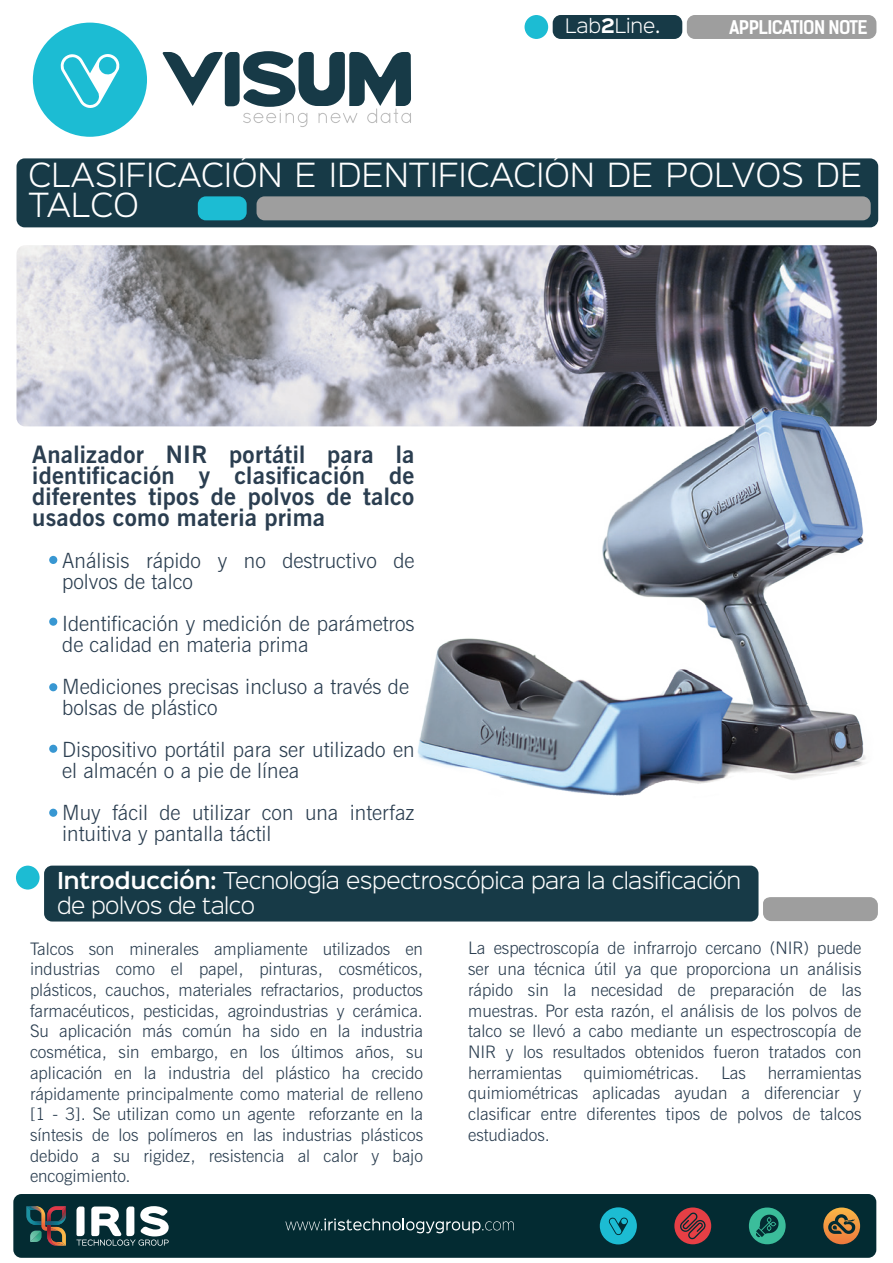
<style>
.page{position:relative;width:893px;height:1263px;background:#fff}
.page>*{position:absolute;margin:0;border:0;box-sizing:border-box;transform-origin:0 0}
.t1{font:300 30px/30px "Sinkin Sans 300";letter-spacing:.01em;color:#fff}
.t2{font:700 24px/21px "News Gothic BT";letter-spacing:.01em;color:#2b3e50;text-align:justify}
.t3{font:300 21px/21px "News Gothic BT";color:#2b3e50}
.t4{font:300 21px/25.2px "Sinkin Sans 300";letter-spacing:-.025em;color:#fff}
.t5{font:700 18px "Kelson Sans";letter-spacing:-.035em;color:#fff}
.t6{font:300 18px "Sinkin Sans 300";color:#fff}
.t7{font:300 17.25px/20.7px "News Gothic BT";color:#2b3e50;text-align:justify}
.s1{font-family:"Sinkin Sans 700";font-weight:700}
.s2{font-family:"Sinkin Sans 600";font-weight:600}
</style>
<div class="page">
<img style="left:17px;top:245px;width:860px;height:181px">
<div style="left:49px;top:556px;width:8px;height:8px;background:#3897d2;border-radius:50%"></div>
<div style="left:49px;top:618px;width:8px;height:8px;background:#3897d2;border-radius:50%"></div>
<div style="left:49px;top:683px;width:8px;height:8px;background:#3897d2;border-radius:50%"></div>
<div style="left:49px;top:745px;width:8px;height:8px;background:#3897d2;border-radius:50%"></div>
<div style="left:49px;top:809px;width:8px;height:8px;background:#3897d2;border-radius:50%"></div>
<div style="left:687px;top:15px;width:189px;height:24px;background:#9e9e9e;border-radius:8px"></div>
<div style="left:553px;top:15px;width:129px;height:24px;background:#173a47;border-radius:8px"></div>
<div style="left:525px;top:15px;width:23px;height:24px;background:#1cbcd3;border-radius:12px"></div>
<svg style="left:163px;top:51px;width:248px;height:76px"></svg>
<svg style="left:33px;top:23px;width:114px;height:114px"></svg>
<div style="left:17px;top:158px;width:861px;height:69px;background:#173a47;border-radius:8px"></div>
<div style="left:257px;top:196px;width:614px;height:24px;background:#9e9e9e;border-radius:8px"></div>
<div style="left:198px;top:196px;width:49px;height:24px;background:#1cbcd3;border-radius:8px"></div>
<img style="left:264px;top:340px;width:613px;height:456px">
<div style="left:763px;top:897px;width:115px;height:24px;background:#9e9e9e"></div>
<div style="left:44px;top:866px;width:714px;height:55px;background:#173a47;border-radius:8px"></div>
<div style="left:16px;top:866px;width:24px;height:23px;background:#1cbcd3;border-radius:12px"></div>
<div style="left:13px;top:1194px;width:863px;height:64px;background:#032b32;border-radius:8px"></div>
<svg style="left:76px;top:1206px;width:93px;height:40px"></svg>
<svg style="left:26px;top:1206px;width:40px;height:40px"></svg>
<svg style="left:674px;top:1207px;width:37px;height:37px"></svg>
<svg style="left:749px;top:1207px;width:37px;height:37px"></svg>
<svg style="left:600px;top:1207px;width:37px;height:37px"></svg>
<svg style="left:823px;top:1207px;width:37px;height:37px"></svg>
<svg style="left:285px;top:1218px;width:229px;height:15px"></svg>
<p class="t6" style="left:565px;top:11px;width:97px">Lab<span class="s1">2</span>Line.</p>
<p class="t5" style="left:729px;top:16px;width:140px">APPLICATION NOTE</p>
<h1 class="t1" style="left:28px;top:158px;width:835px">CLASIFICACIÓN E IDENTIFICACIÓN DE POLVOS DE<br>TALCO</h1>
<h2 class="t2" style="left:32px;top:444px;width:384px">Analizador NIR portátil para la identificación y clasificación de diferentes tipos de polvos de talco usados como materia prima</h2>
<p class="t3" style="left:62px;top:550px;width:354px">Análisis rápido y no destructivo de polvos de talco</p>
<p class="t3" style="left:62px;top:613px;width:354px">Identificación y medición de parámetros de calidad en materia prima</p>
<p class="t3" style="left:62px;top:676px;width:348px">Mediciones precisas incluso a través de bolsas de plástico</p>
<p class="t3" style="left:62px;top:739px;width:354px">Dispositivo portátil para ser utilizado en el almacén o a pie de línea</p>
<p class="t3" style="left:62px;top:802px;width:354px">Muy fácil de utilizar con una interfaz intuitiva y pantalla táctil</p>
<p class="t4" style="left:57px;top:866px;width:686px"><span class="s2">Introducción:</span> Tecnología espectroscópica para la clasificación de polvos de talco</p>
<p class="t7" style="left:30px;top:938px;width:395px">Talcos son minerales ampliamente utilizados en industrias como el papel, pinturas, cosméticos, plásticos, cauchos, materiales refractarios, productos farmacéuticos, pesticidas, agroindustrias y cerámica.<br>Su aplicación más común ha sido en la industria cosmética, sin embargo, en los últimos años, su aplicación en la industria del plástico ha crecido rápidamente principalmente como material de relleno [1 - 3]. Se utilizan como un agente reforzante en la síntesis de los polímeros en las industrias plásticos debido a su rigidez, resistencia al calor y bajo encogimiento.</p>
<p class="t7" style="left:468px;top:938px;width:395px">La espectroscopía de infrarrojo cercano (NIR) puede ser una técnica útil ya que proporciona un análisis rápido sin la necesidad de preparación de las muestras. Por esta razón, el análisis de los polvos de talco se llevó a cabo mediante un espectroscopía de NIR y los resultados obtenidos fueron tratados con herramientas</p>
<p class="t7" style="left:584px;top:1062px;width:117px">quimiométricas.</p>
<p class="t7" style="left:721px;top:1062px;width:26px">Las</p>
<p class="t7" style="left:468px;top:1062px;width:395px;text-indent:300px">herramientas quimiométricas aplicadas ayudan a diferenciar y clasificar entre diferentes tipos de polvos de talcos estudiados.</p>
</div>
